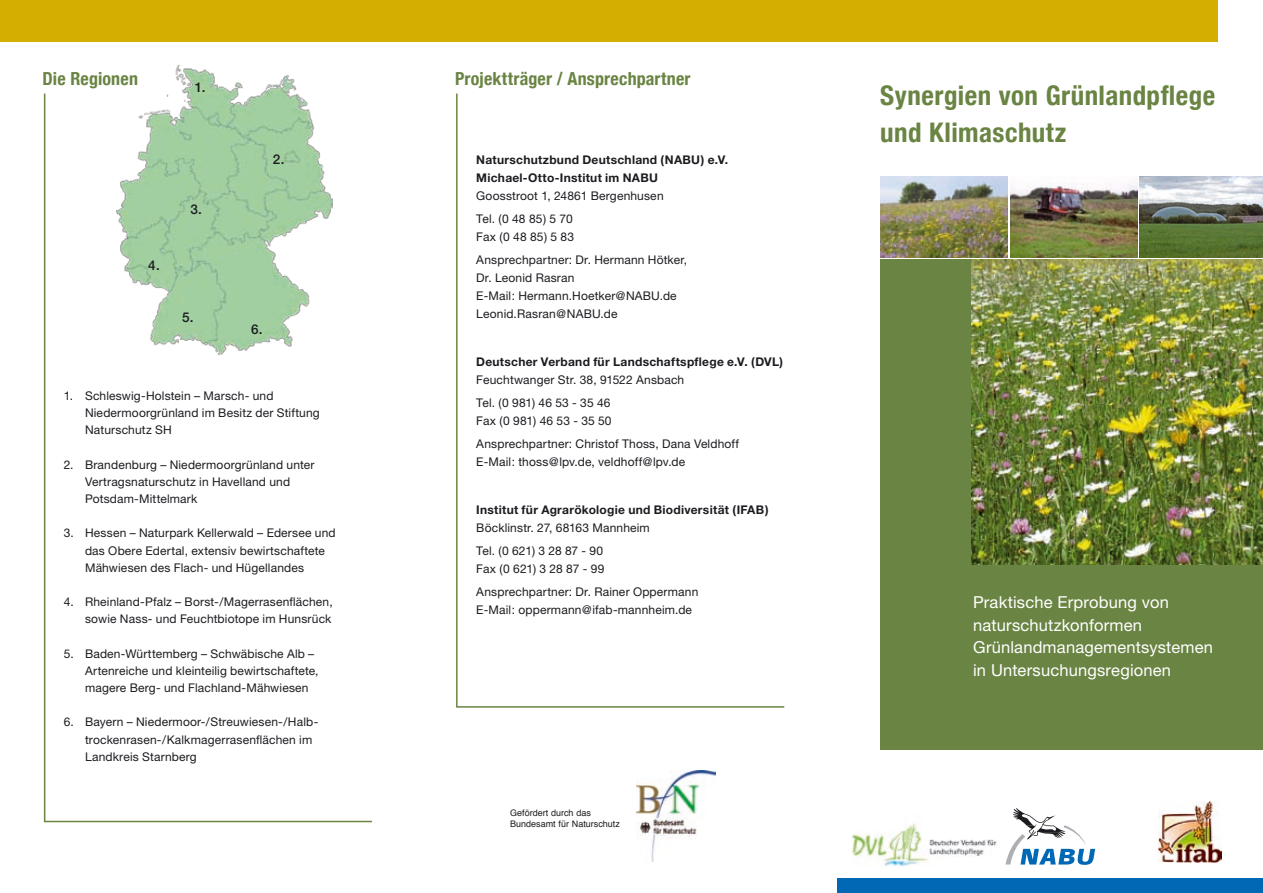
<style>
.page{position:relative;width:1263px;height:893px;background:#fff}
.page>*{position:absolute;margin:0;border:0;box-sizing:border-box;transform-origin:0 0}
.t1{font:700 condensed 27px/37.5px "Helvetica Neue";letter-spacing:.015em;color:#6a8443}
.t2{font:700 condensed 18px "Helvetica Neue";letter-spacing:.01em;color:#6a8443}
.t3{font:16.5px/22.5px "Helvetica Neue";letter-spacing:.01em;color:#fff}
.t4{font:500 13.5px "Helvetica Neue";color:#1b1c20}
.t5{font:12px/17.2px "Helvetica Neue";letter-spacing:.015em;color:#1b1c20}
.t6{font:700 12px/18px "Helvetica Neue";letter-spacing:.025em;color:#1b1c20}
.t7{font:9px/10.8px "Helvetica";color:#1b1c20}
</style>
<div class="page">
<div style="left:880px;top:259px;width:383px;height:491px;background:#6a8443"></div>
<img style="left:972px;top:259px;width:291px;height:306px">
<div style="left:0;top:0;width:1217px;height:41px;background:#d4af01"></div>
<img style="left:637px;top:771px;width:79px;height:90px">
<img style="left:175px;top:65px;width:122px;height:27px">
<img style="left:1140px;top:176px;width:123px;height:81px">
<img style="left:1010px;top:183px;width:127px;height:74px">
<img style="left:880px;top:176px;width:128px;height:81px">
<svg style="left:43px;top:92px;width:330px;height:731px"></svg>
<svg style="left:456px;top:93px;width:329px;height:615px"></svg>
<svg style="left:1005px;top:808px;width:90px;height:57px"></svg>
<img style="left:851px;top:823px;width:146px;height:44px">
<img style="left:1158px;top:801px;width:63px;height:61px">
<div style="left:838px;top:878px;width:425px;height:15px;background:#0068b5"></div>
<h2 class="t2" style="left:43px;top:68px;width:97px">Die Regionen</h2>
<p class="t4" style="left:195px;top:79px;width:12px">1.</p>
<p class="t4" style="left:148px;top:257px;width:13px">4.</p>
<p class="t4" style="left:190px;top:201px;width:13px">3.</p>
<p class="t4" style="left:182px;top:309px;width:13px">5.</p>
<p class="t4" style="left:273px;top:151px;width:13px">2.</p>
<p class="t4" style="left:251px;top:321px;width:13px">6.</p>
<p class="t5" style="left:85px;top:387px;width:236px;text-indent:-21px">1. Schleswig-Holstein – Marsch- und<br>Niedermoorgrünland im Besitz der Stiftung<br>Naturschutz SH</p>
<p class="t5" style="left:85px;top:456px;width:231px;text-indent:-21px">2. Brandenburg – Niedermoorgrünland unter<br>Vertragsnaturschutz in Havelland und<br>Potsdam-Mittelmark</p>
<p class="t5" style="left:85px;top:524px;width:252px;text-indent:-21px">3. Hessen – Naturpark Kellerwald – Edersee und das Obere Edertal, extensiv bewirtschaftete<br>Mähwiesen des Flach- und Hügellandes</p>
<p class="t5" style="left:64px;top:593px;width:270px;text-align:right">4. Rheinland-Pfalz – Borst-/Magerrasenflächen, sowie Nass- und Feuchtbiotope im Hunsrück</p>
<p class="t5" style="left:85px;top:645px;width:235px;text-indent:-21px">5. Baden-Württemberg – Schwäbische Alb –<br>Artenreiche und kleinteilig bewirtschaftete, magere Berg- und Flachland-Mähwiesen</p>
<p class="t5" style="left:85px;top:713px;width:235px;text-indent:-21px">6. Bayern – Niedermoor-/Streuwiesen-/Halb&shy;trockenrasen-/Kalkmagerrasenflächen im<br>Landkreis Starnberg</p>
<h2 class="t2" style="left:455px;top:68px;width:237px">Projektträger / Ansprechpartner</h2>
<p class="t6" style="left:476px;top:151px;width:253px">Naturschutzbund Deutschland (NABU) e.V.<br>Michael-Otto-Institut im NABU</p>
<p class="t5" style="left:476px;top:184px;width:189px;line-height:23.1px">Goosstroot 1, 24861 Bergenhusen<br>Tel. (0 48 85) 5 70</p>
<p class="t5" style="left:476px;top:225px;width:212px;line-height:23.1px">Fax (0 48 85) 5 83<br>Ansprechpartner: Dr. Hermann Hötker,</p>
<p class="t5" style="left:476px;top:269px;width:159px;line-height:18px">Dr. Leonid Rasran<br>E-Mail: Hermann.Hoetker@nab</p>
<p class="t5" style="left:651px;top:287px;width:27px">u.de</p>
<p class="t5" style="left:476px;top:305px;width:100px">Leonid.Rasran@nab</p>
<p class="t5" style="left:592px;top:305px;width:27px">u.de</p>
<p class="t6" style="left:476px;top:353px;width:308px">Deutscher Verband für Landschaftspflege e.V. (DVL)</p>
<p class="t5" style="left:476px;top:368px;width:210px;line-height:23.1px">Feuchtwanger Str. 38, 91522 Ansbach<br>Tel. (0 981) 46 53 - 35 46</p>
<p class="t5" style="left:476px;top:409px;width:264px;line-height:23.1px">Fax (0 981) 46 53 - 35 50<br>Ansprechpartner: Christof Thoss, Dana Veldhoff</p>
<p class="t5" style="left:476px;top:453px;width:211px">E-Mail: thoss@lpv.de, veldhoff@lpv.de</p>
<p class="t6" style="left:476px;top:501px;width:294px">Institut für Agrarökologie und Biodiversität (IFAB)</p>
<p class="t5" style="left:476px;top:516px;width:175px;line-height:23.1px">Böcklinstr. 27, 68163 Mannheim<br>Tel. (0 621) 3 28 87 - 90</p>
<p class="t5" style="left:476px;top:557px;width:224px;line-height:23.1px">Fax (0 621) 3 28 87 - 99<br>Ansprechpartner: Dr. Rainer Oppermann</p>
<p class="t5" style="left:476px;top:601px;width:217px">E-Mail: oppermann@ifab-mannheim.de</p>
<p class="t7" style="left:510px;top:807px;width:111px">Gefördert durch das<br>Bundesamt für Naturschutz</p>
<h1 class="t1" style="left:880px;top:76px;width:336px">Synergien von Grünlandpflege und Klimaschutz</h1>
<h3 class="t3" style="left:973px;top:591px;width:241px">Praktische Erprobung von naturschutzkonformen<br>Grünlandmanagementsystemen in Untersuchungsregionen</h3>
</div>
